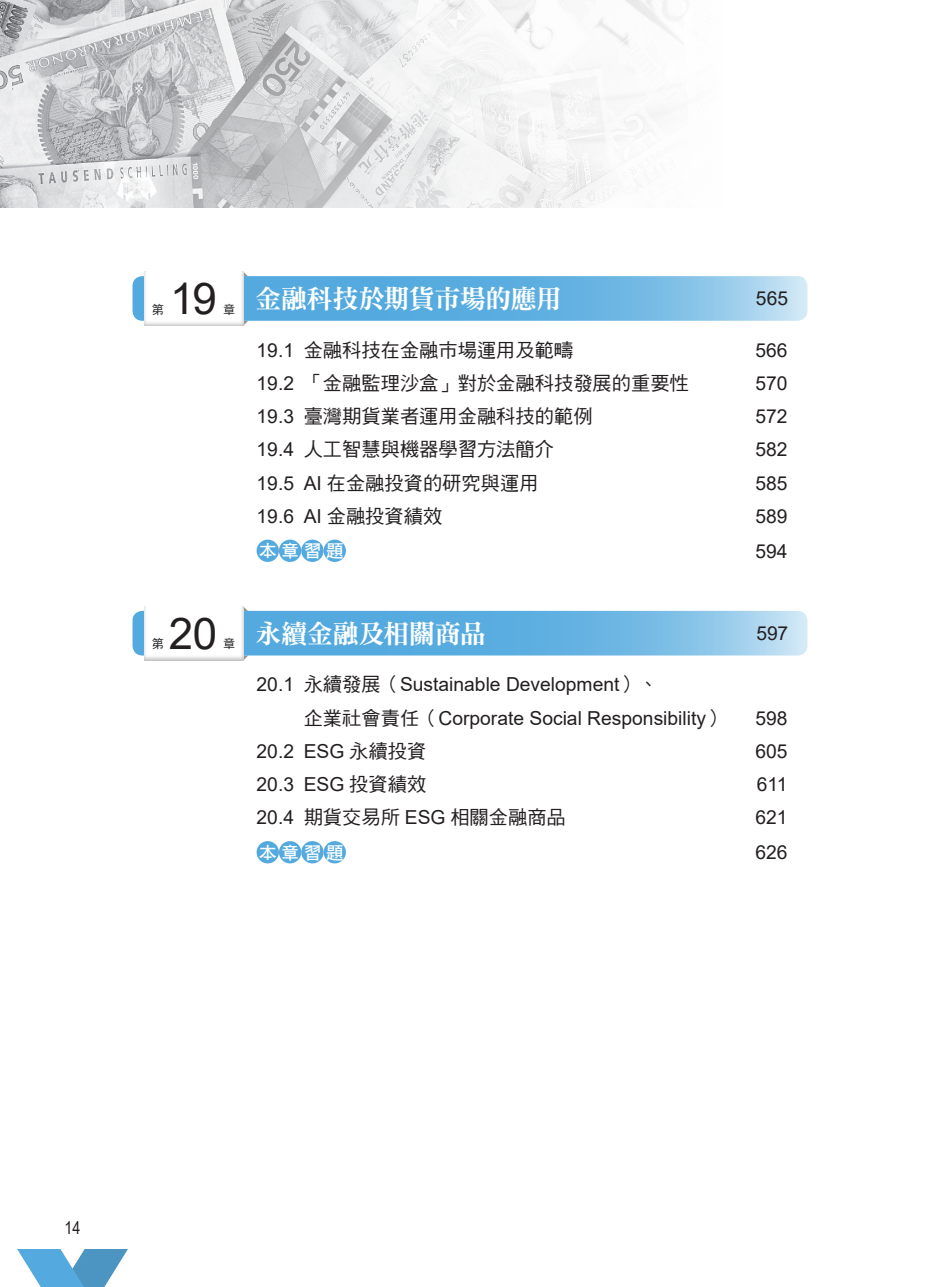
<style>
.page{position:relative;width:940px;height:1287px;background:#fff}
.page>*{position:absolute;margin:0;border:0;box-sizing:border-box;transform-origin:0 0}
.t1{font:43.75px "Arial";color:#231f20}
.t2{font:26.25px "DF Ming Std W9";letter-spacing:-.03em;color:#fff}
.t3{font:19.25px/33.2px "Arial";color:#231f20}
.t4{font:19.25px "DF Hei Std W5";color:#231f20}
.t5{font:17.5px "DF Hei Std W7";letter-spacing:.275em;color:#fff}
.t6{font:17.5px "Arial Narrow";color:#231f20}
.t7{font:12.25px "DF Hei Std W5";color:#231f20}
.s1{font-family:"Arial"}
.s2{font-family:"DF Hei Std W5"}
</style>
<div class="page">
<svg style="left:17px;top:1249px;width:111px;height:38px"></svg>
<svg style="left:132px;top:276px;width:675px;height:45px;background:#6eb7e3"></svg>
<div style="left:142px;top:268px;width:104px;height:59px;background:#231f20;opacity:.3"></div>
<div style="left:256px;top:540px;width:23px;height:22px;background:#54aadf;border-radius:50%"></div>
<div style="left:279px;top:540px;width:22px;height:22px;background:#54aadf;border-radius:50%"></div>
<div style="left:301px;top:540px;width:22px;height:22px;background:#54aadf;border-radius:50%"></div>
<div style="left:323px;top:540px;width:23px;height:22px;background:#54aadf;border-radius:50%"></div>
<svg style="left:132px;top:611px;width:675px;height:44px;background:#6db6e3"></svg>
<div style="left:142px;top:603px;width:104px;height:59px;background:#231f20;opacity:.3"></div>
<div style="left:256px;top:841px;width:23px;height:22px;background:#54aadf;border-radius:50%"></div>
<div style="left:279px;top:841px;width:22px;height:22px;background:#54aadf;border-radius:50%"></div>
<div style="left:301px;top:841px;width:22px;height:22px;background:#54aadf;border-radius:50%"></div>
<div style="left:323px;top:841px;width:23px;height:22px;background:#54aadf;border-radius:50%"></div>
<img style="left:0;top:0;width:682px;height:208px">
<p class="t7" style="left:152px;top:302px;width:14px">第</p>
<h1 class="t1" style="left:170px;top:269px;width:48px">19</h1>
<p class="t7" style="left:223px;top:302px;width:14px">章</p>
<h2 class="t2" style="left:255px;top:284px;width:308px">金融科技於期貨市場的應用</h2>
<p class="t3" style="left:755px;top:282px;width:34px">565</p>
<p class="t4" style="left:256px;top:339px;width:318px"><span class="s1">19.1</span> 金融科技在金融市場運用及範疇</p>
<p class="t3" style="left:755px;top:333px;width:34px">566</p>
<p class="t4" style="left:256px;top:373px;width:434px"><span class="s1">19.2</span> 「金融監理沙盒」對於金融科技發展的重要性</p>
<p class="t3" style="left:755px;top:366px;width:34px">570</p>
<p class="t4" style="left:256px;top:406px;width:337px"><span class="s1">19.3</span> 臺灣期貨業者運用金融科技的範例</p>
<p class="t3" style="left:755px;top:400px;width:34px">572</p>
<p class="t4" style="left:256px;top:439px;width:299px"><span class="s1">19.4</span> 人工智慧與機器學習方法簡介</p>
<p class="t3" style="left:755px;top:433px;width:34px">582</p>
<p class="t4" style="left:256px;top:472px;width:283px"><span class="s1">19.5 AI</span> 在金融投資的研究與運用</p>
<p class="t3" style="left:755px;top:466px;width:34px">585</p>
<p class="t3" style="left:256px;top:499px;width:187px">19.6 AI <span class="s2">金融投資績效</span></p>
<p class="t3" style="left:755px;top:499px;width:34px">589</p>
<p class="t5" style="left:259px;top:541px;width:86px">本章習題</p>
<p class="t3" style="left:755px;top:534px;width:34px">594</p>
<h1 class="t1" style="left:169px;top:603px;width:50px">20</h1>
<p class="t7" style="left:152px;top:637px;width:14px">第</p>
<p class="t7" style="left:223px;top:637px;width:14px">章</p>
<h2 class="t2" style="left:255px;top:619px;width:232px">永續金融及相關商品</h2>
<p class="t3" style="left:756px;top:617px;width:33px">597</p>
<p class="t3" style="left:304px;top:668px;width:423px;text-indent:-47px">20.1 <span class="s2">永續發展（</span>Sustainable Development<span class="s2">）、<br>企業社會責任（</span>Corporate Social Responsibility<span class="s2">）</span></p>
<p class="t3" style="left:755px;top:701px;width:34px">598</p>
<p class="t3" style="left:256px;top:734px;width:171px">20.2 ESG <span class="s2">永續投資</span></p>
<p class="t3" style="left:755px;top:734px;width:34px">605</p>
<p class="t3" style="left:256px;top:768px;width:171px">20.3 ESG <span class="s2">投資績效</span></p>
<p class="t3" style="left:757px;top:768px;width:32px">611</p>
<p class="t4" style="left:256px;top:807px;width:311px"><span class="s1">20.4</span> 期貨交易所 <span class="s1">ESG</span> 相關金融商品</p>
<p class="t3" style="left:755px;top:801px;width:34px">621</p>
<p class="t5" style="left:259px;top:843px;width:86px">本章習題</p>
<p class="t3" style="left:755px;top:836px;width:34px">626</p>
<p class="t6" style="left:65px;top:1215px;width:17px">14</p>
</div>
